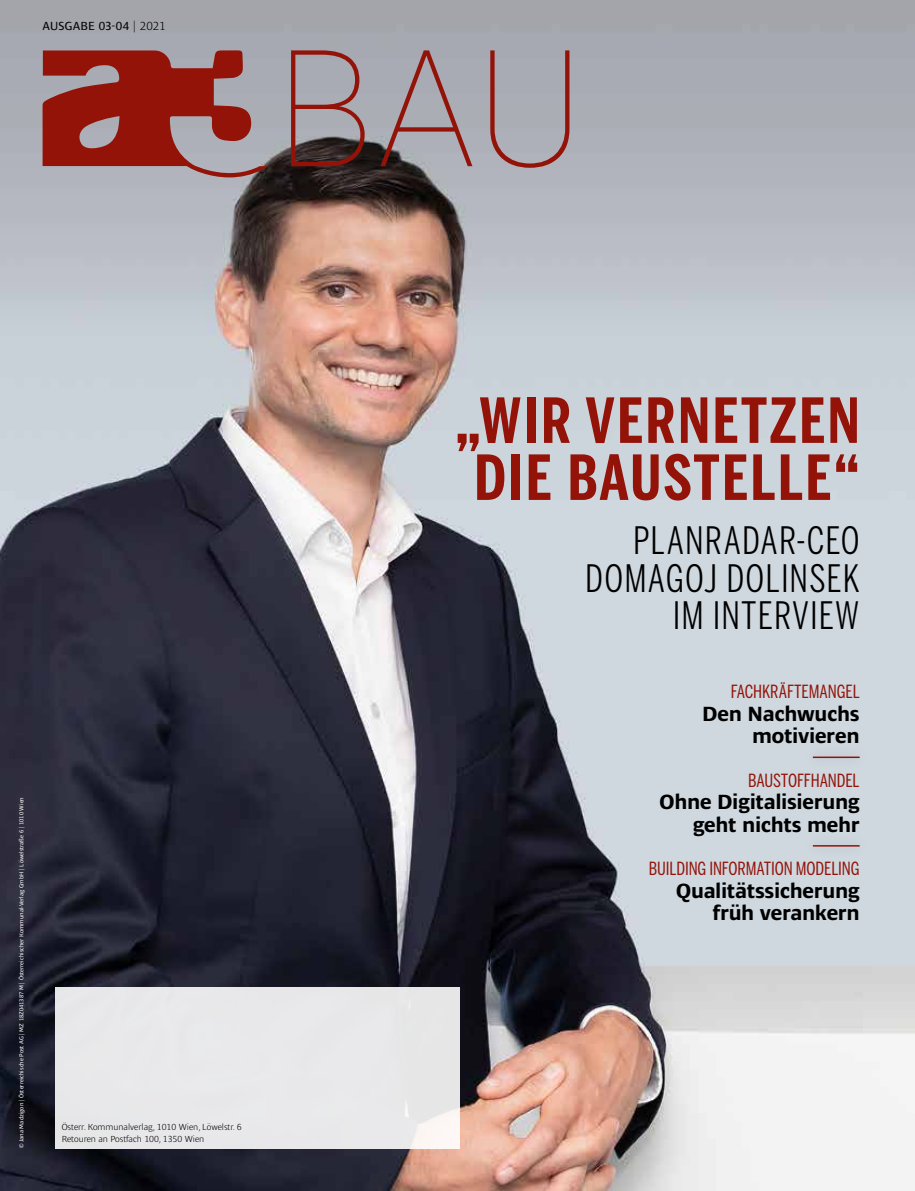
<style>
.page{position:relative;width:915px;height:1191px;background:#fff}
.page>*{position:absolute;margin:0;border:0;box-sizing:border-box;transform-origin:0 0}
.t1{font:700 61.5px/57px "Benton Sans Comp";letter-spacing:.04em;color:#931309;text-align:center}
.t2{font:37.5px/37.5px "Benton Sans Comp";letter-spacing:.03em;color:#000;text-align:right}
.t3{font:700 21px/22.5px "Ardoise Ptf";letter-spacing:-.015em;color:#000;text-align:right}
.t4{font:18px "Benton Sans Comp";letter-spacing:-.005em;color:#931309}
.t5{font:12px "Ardoise Ptf";letter-spacing:.015em;color:#000}
.t6{font:300 9px/12px "Ardoise Ptf";color:#000}
.t7{font:6px "Ardoise Ptf";color:#fff}
.s1{font-weight:300}
</style>
<div class="page">
<img style="left:0;top:327px;width:914px;height:864px">
<svg style="left:0;top:0;width:914px;height:327px;background:#aca9ae"></svg>
<div style="left:802px;top:745px;width:67px;height:24px;background:#ccd5dc"></div>
<hr style="left:812px;top:756px;width:47px;height:2px;background:#931309">
<div style="left:802px;top:833px;width:67px;height:25px;background:#cdd6dd"></div>
<hr style="left:812px;top:845px;width:47px;height:1px;background:#931309">
<svg style="left:490px;top:50px;width:79px;height:118px;background:#a7999f"></svg>
<svg style="left:291px;top:50px;width:73px;height:116px;background:#8f7678"></svg>
<svg style="left:380px;top:50px;width:92px;height:116px;background:#a3969b"></svg>
<svg style="left:43px;top:50px;width:225px;height:131px;background:#9c5351"></svg>
<div style="left:55px;top:986px;width:404px;height:162px;background:#e8e8ea"></div>
<h3 class="t5" style="left:43px;top:17px;width:124px">AUSGABE 03-04 <span class="s1">| 2021</span></h3>
<p class="t7" style="left:17px;top:1148px;width:353px;rotate:-90deg">© Jana Madzigon | Österreichische Post AG | MZ 18Z041387 M | Österreichischer Kommunal-Verlag GmbH | Löwelstraße 6 | 1010 Wien</p>
<h3 class="t6" style="left:62px;top:1120px;width:181px">Österr. Kommunalverlag, 1010 Wien, Löwelstr. 6<br>Retouren an Postfach 100, 1350 Wien</h3>
<h1 class="t1" style="left:455px;top:392px;width:406px">„WIR VERNETZEN<br>DIE BAUSTELLE“</h1>
<h2 class="t2" style="left:585px;top:522px;width:276px">PLANRADAR-CEO<br>DOMAGOJ DOLINSEK<br>IM INTERVIEW</h2>
<h3 class="t4" style="left:730px;top:681px;width:130px">FACHKRÄFTEMANGEL</h3>
<h3 class="t3" style="left:702px;top:700px;width:159px">Den Nachwuchs motivieren</h3>
<h3 class="t4" style="left:748px;top:769px;width:113px">BAUSTOFFHANDEL</h3>
<h3 class="t3" style="left:659px;top:788px;width:201px">Ohne Digitalisierung geht nichts mehr</h3>
<h3 class="t4" style="left:648px;top:858px;width:212px">BUILDING INFORMATION MODELING</h3>
<h3 class="t3" style="left:676px;top:877px;width:185px">Qualitätssicherung früh verankern</h3>
</div>
